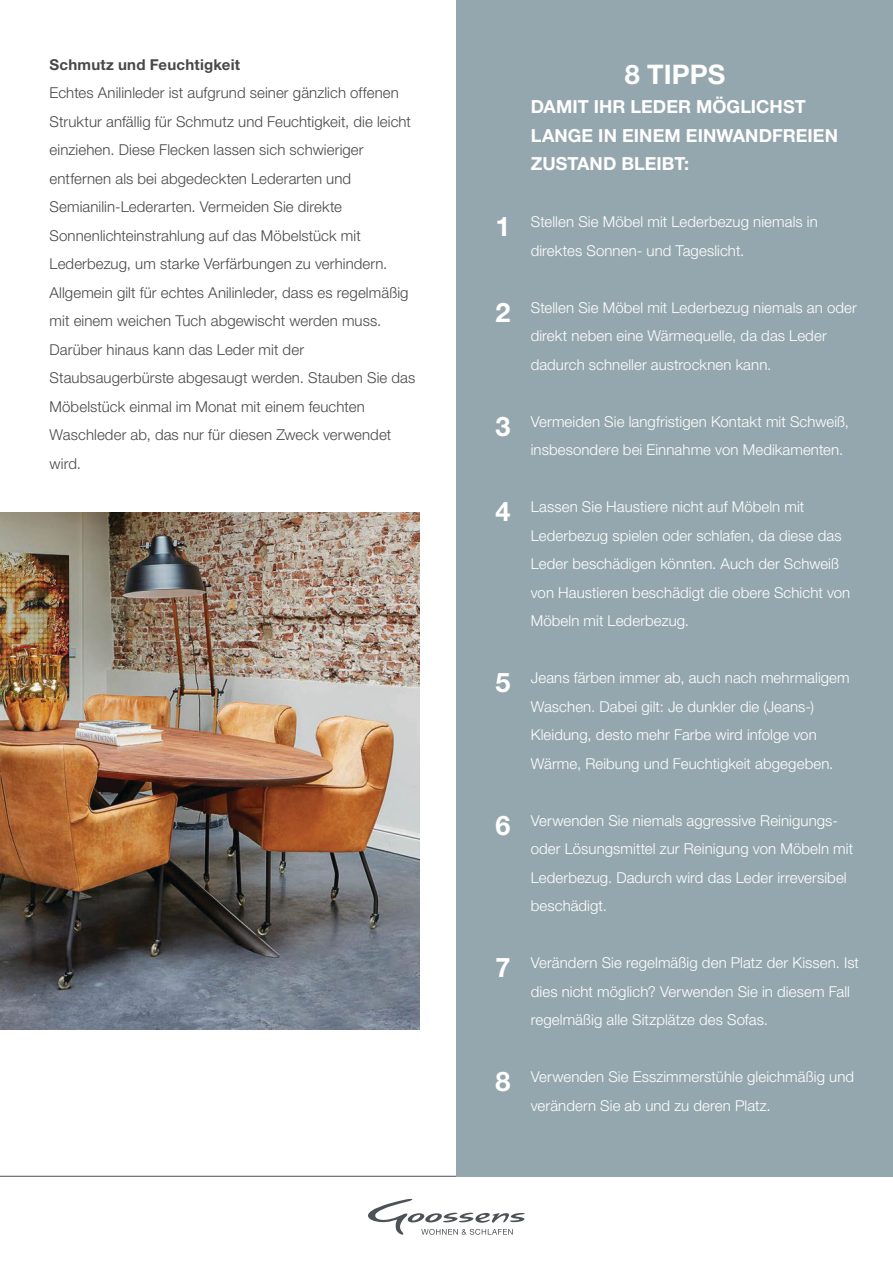
<style>
.page{position:relative;width:893px;height:1263px;background:#fff}
.page>*{position:absolute;margin:0;border:0;box-sizing:border-box;transform-origin:0 0}
.list_paragraph{font:700 27px "Helvetica Neue LT Std";color:#fff}
.t1{font:700 18px/28.5px "Helvetica Neue LT Std";letter-spacing:.005em;color:#fff}
.list_paragraph-2{font:300 15px/28.5px "Helvetica Neue LT Std";letter-spacing:.005em;color:#fff}
.t2{font:300 15px/28.5px "Helvetica Neue LT Std";letter-spacing:.005em;color:#484849}
.t3{font:700 15px "Helvetica Neue LT Std";letter-spacing:.015em;color:#484849}
</style>
<div class="page">
<hr style="left:0;top:1176px;width:893px;height:1px;background:#4d4d4f">
<svg style="left:368px;top:1198px;width:157px;height:37px"></svg>
<img style="left:0;top:512px;width:420px;height:517px">
<div style="left:457px;top:0;width:436px;height:1177px;background:#95a7ae"></div>
<p class="t3" style="left:50px;top:55px;width:192px">Schmutz und Feuchtigkeit</p>
<p class="t2" style="left:50px;top:78px;width:367px">Echtes Anilinleder ist aufgrund seiner gänzlich offenen Struktur anfällig für Schmutz und Feuchtigkeit, die leicht einziehen. Diese Flecken lassen sich schwieriger entfernen als bei abgedeckten Lederarten und Semianilin-Lederarten. Vermeiden Sie direkte Sonnenlichteinstrahlung auf das Möbelstück mit Lederbezug, um starke Verfärbungen zu verhindern.<br>Allgemein gilt für echtes Anilinleder, dass es regelmäßig mit einem weichen Tuch abgewischt werden muss.<br>Darüber hinaus kann das Leder mit der Staubsaugerbürste abgesaugt werden. Stauben Sie das Möbelstück einmal im Monat mit einem feuchten Waschleder ab, das nur für diesen Zweck verwendet wird.</p>
<p class="t1" style="left:531px;top:92px;width:309px">DAMIT IHR LEDER MÖGLICHST<br>LANGE IN EINEM EINWANDFREIEN<br>ZUSTAND BLEIBT:</p>
<p class="list_paragraph" style="left:625px;top:58px;width:102px">8 TIPPS</p>
<p class="list_paragraph-2" style="left:531px;top:207px;width:289px">Stellen Sie Möbel mit Lederbezug niemals in direktes Sonnen- und Tageslicht.</p>
<p class="list_paragraph" style="left:495px;top:210px;width:17px">1</p>
<p class="list_paragraph-2" style="left:531px;top:293px;width:328px">Stellen Sie Möbel mit Lederbezug niemals an oder direkt neben eine Wärmequelle, da das Leder dadurch schneller austrocknen kann.</p>
<p class="list_paragraph" style="left:495px;top:295px;width:17px">2</p>
<p class="list_paragraph-2" style="left:531px;top:407px;width:320px">Vermeiden Sie langfristigen Kontakt mit Schweiß, insbesondere bei Einnahme von Medikamenten.</p>
<p class="list_paragraph" style="left:495px;top:409px;width:17px">3</p>
<p class="list_paragraph" style="left:495px;top:495px;width:17px">4</p>
<p class="list_paragraph-2" style="left:531px;top:492px;width:321px">Lassen Sie Haustiere nicht auf Möbeln mit Lederbezug spielen oder schlafen, da diese das Leder beschädigen könnten. Auch der Schweiß von Haustieren beschädigt die obere Schicht von Möbeln mit Lederbezug.</p>
<p class="list_paragraph" style="left:495px;top:666px;width:17px">5</p>
<p class="list_paragraph-2" style="left:531px;top:663px;width:320px">Jeans färben immer ab, auch nach mehrmaligem Waschen. Dabei gilt: Je dunkler die (Jeans-)<br>Kleidung, desto mehr Farbe wird infolge von Wärme, Reibung und Feuchtigkeit abgegeben.</p>
<p class="list_paragraph" style="left:495px;top:808px;width:17px">6</p>
<p class="list_paragraph-2" style="left:531px;top:806px;width:324px">Verwenden Sie niemals aggressive Reinigungs&shy;oder Lösungsmittel zur Reinigung von Möbeln mit Lederbezug. Dadurch wird das Leder irreversibel beschädigt.</p>
<p class="list_paragraph" style="left:495px;top:951px;width:17px">7</p>
<p class="list_paragraph-2" style="left:531px;top:948px;width:330px">Verändern Sie regelmäßig den Platz der Kissen. Ist dies nicht möglich? Verwenden Sie in diesem Fall regelmäßig alle Sitzplätze des Sofas.</p>
<p class="list_paragraph" style="left:495px;top:1065px;width:17px">8</p>
<p class="list_paragraph-2" style="left:531px;top:1062px;width:325px">Verwenden Sie Esszimmerstühle gleichmäßig und verändern Sie ab und zu deren Platz.</p>
</div>
